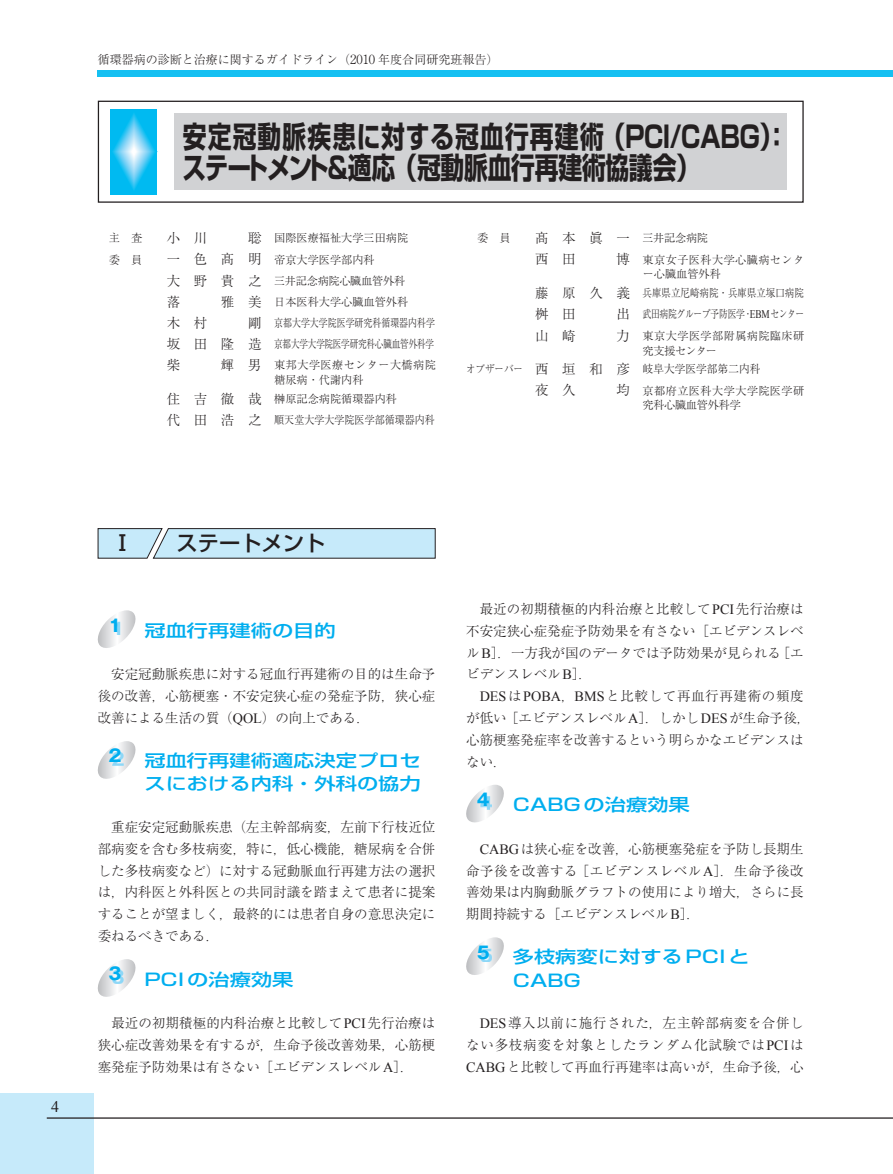
<style>
.page{position:relative;width:893px;height:1174px;background:#fff}
.page>*{position:absolute;margin:0;border:0;box-sizing:border-box;transform-origin:0 0}
.t1{font:700 29.7px/32px "Shin Go Pro";letter-spacing:-.005em;color:#231f20;scale:.8 1}
.t2{font:500 21.3px "Shin Go Pro";color:#231f20}
.t3{font:500 16.95px/23.4px "Shin Go Pro";color:#00aeef;scale:1.25 1}
.t4{font:700 16.95px "Gothic MB101 Pro";color:#00aeef}
.t5{font:15.9px "Times New Roman";color:#231f20}
.t6{font:300 13.5px/21.8px "Ryumin Pro";color:#231f20;text-align:justify}
.t7{font:300 12px "Ryumin Pro";color:#231f20}
.t8{font:300 11.1px/21.1px "Ryumin Pro";color:#231f20}
.t9{font:300 11.1px/14.9px "Ryumin Pro";letter-spacing:.035em;color:#231f20}
.t10{font:300 11.1px/21.1px "Ryumin Pro";color:#231f20;text-align:right;scale:.8 1}
.t11{font:300 11.1px "Ryumin Pro";color:#231f20;scale:.85 1}
.t12{font:300 11.1px/14.9px "Ryumin Pro";letter-spacing:.025em;color:#231f20}
.t13{font:300 11.1px/14.9px "Ryumin Pro";letter-spacing:.03em;color:#231f20}
.t14{font:300 11.1px "Ryumin Pro";letter-spacing:-.035em;color:#231f20;scale:.79 1}
.s1{font-size:12.6px}
.s2{font-size:13.5px}
.s3{font-family:"Times New Roman";font-weight:400;font-size:11.7px}
.s4{font-family:"Times New Roman";font-weight:400;font-size:14.1px}
</style>
<div class="page">
<div style="left:0;top:1093px;width:94px;height:81px;background:#c6eafa"></div>
<div style="left:98px;top:70px;width:795px;height:7px;background:#15c0f2"></div>
<hr style="left:47px;top:1117px;width:846px;height:1px;background:#231f20">
<svg style="left:98px;top:528px;width:338px;height:30px;background:#bedfee"></svg>
<svg style="left:97px;top:610px;width:39px;height:38px"></svg>
<svg style="left:114px;top:621px;width:6px;height:14px"></svg>
<svg style="left:97px;top:741px;width:39px;height:38px"></svg>
<svg style="left:112px;top:752px;width:12px;height:13px"></svg>
<svg style="left:97px;top:959px;width:39px;height:38px"></svg>
<svg style="left:112px;top:970px;width:12px;height:14px"></svg>
<svg style="left:466px;top:785px;width:38px;height:38px"></svg>
<svg style="left:481px;top:796px;width:11px;height:13px"></svg>
<svg style="left:466px;top:937px;width:38px;height:38px"></svg>
<svg style="left:481px;top:948px;width:11px;height:14px"></svg>
<div style="left:98px;top:101px;width:706px;height:102px;border:1px solid #231f20"></div>
<svg style="left:111px;top:109px;width:46px;height:85px;background:#30c4f3"></svg>
<div style="left:174px;top:113px;width:613px;height:77px;background:#d1d2d4"></div>
<p class="t7" style="left:98px;top:51px;width:402px">循環器病の診断と治療に関するガイドライン（<span class="s1">2010</span> 年度合同研究班報告）</p>
<h1 class="t1" style="left:182px;top:117px;width:759px">安定冠動脈疾患に対する冠血行再建術（PCI/CABG）：ステートメント＆適応（冠動脈血行再建術協議会）</h1>
<p class="t8" style="left:109px;top:227px;width:35px">主 査</p>
<p class="t6" style="left:167px;top:226px;width:42px">小 川</p>
<p class="t8" style="left:248px;top:227px;width:162px"><span class="s2">聡</span> 国際医療福祉大学三田病院</p>
<p class="t8" style="left:109px;top:248px;width:35px">委 員</p>
<p class="t8" style="left:167px;top:248px;width:240px"><span class="s2">一 色 髙 明</span> 帝京大学医学部内科<br><span class="s2">大 野 貴 之</span> 三井記念病院心臓血管外科</p>
<p class="t6" style="left:167px;top:290px;width:15px">落</p>
<p class="t8" style="left:221px;top:290px;width:189px"><span class="s2">雅 美</span> 日本医科大学心臓血管外科</p>
<p class="t6" style="left:167px;top:311px;width:42px">木 村</p>
<p class="t10" style="left:167px;top:311px;width:337px"><span class="s2">剛</span> 京都大学大学院医学研究科循環器内科学<br><span class="s2">坂 田 隆 造</span> 京都大学大学院医学研究科心臓血管外科学</p>
<p class="t6" style="left:167px;top:353px;width:15px">柴</p>
<p class="t9" style="left:274px;top:357px;width:163px;text-indent:-53px"><span class="s2">輝 男</span> 東邦大学医療センター大橋病院糖尿病・代謝内科</p>
<p class="t8" style="left:167px;top:387px;width:270px"><span class="s2">住 吉 徹 哉</span> 榊原記念病院循環器内科<br><span class="s2">代 田 浩 之</span> 順天堂大学大学院医学部循環器内科</p>
<p class="t8" style="left:477px;top:227px;width:35px">委 員</p>
<p class="t8" style="left:535px;top:227px;width:174px"><span class="s2">髙 本 眞 一</span> 三井記念病院</p>
<p class="t6" style="left:535px;top:247px;width:42px">西 田</p>
<p class="t9" style="left:643px;top:251px;width:163px;text-indent:-26px"><span class="s2">博</span> 東京女子医科大学心臓病センター心臓血管外科</p>
<p class="t11" style="left:535px;top:284px;width:318px"><span class="s2">藤 原 久 義</span> 兵庫県立尼崎病院・兵庫県立塚口病院</p>
<p class="t6" style="left:535px;top:302px;width:42px">桝 田</p>
<p class="t14" style="left:616px;top:305px;width:239px"><span class="s2">出</span> 武田病院グループ予防医学･<span class="s3">EBM</span>センター</p>
<p class="t6" style="left:535px;top:323px;width:42px">山 崎</p>
<p class="t13" style="left:642px;top:327px;width:163px;text-indent:-26px"><span class="s2">力</span> 東京大学医学部附属病院臨床研究支援センター</p>
<p class="t11" style="left:466px;top:360px;width:348px">オブザーバー <span class="s2">西 垣 和 彦</span> 岐阜大学医学部第二内科</p>
<p class="t6" style="left:535px;top:378px;width:42px">夜 久</p>
<p class="t12" style="left:642px;top:382px;width:163px;text-indent:-26px"><span class="s2">均</span> 京都府立医科大学大学院医学研究科心臓血管外科学</p>
<p class="t5" style="left:51px;top:1097px;width:9px">4</p>
<h2 class="t2" style="left:112px;top:526px;width:23px">Ⅰ</h2>
<h2 class="t2" style="left:177px;top:526px;width:150px">ステートメント</h2>
<p class="t4" style="left:108px;top:611px;width:14px">1</p>
<p class="t3" style="left:144px;top:617px;width:155px">冠血行再建術の目的</p>
<p class="t6" style="left:98px;top:662px;width:339px;text-indent:14px">安定冠動脈疾患に対する冠血行再建術の目的は生命予後の改善，心筋梗塞・不安定狭心症の発症予防，狭心症改善による生活の質（<span class="s4">QOL</span>）の向上である．</p>
<p class="t4" style="left:108px;top:742px;width:14px">2</p>
<p class="t3" style="left:144px;top:746px;width:223px">冠血行再建術適応決定プロセスにおける内科・外科の協力</p>
<p class="t6" style="left:98px;top:815px;width:339px;text-indent:14px">重症安定冠動脈疾患（左主幹部病変，左前下行枝近位部病変を含む多枝病変，特に，低心機能，糖尿病を合併した多枝病変など）に対する冠動脈血行再建方法の選択は，内科医と外科医との共同討議を踏まえて患者に提案することが望ましく，最終的には患者自身の意思決定に委ねるべきである．</p>
<p class="t4" style="left:108px;top:960px;width:14px">3</p>
<p class="t3" style="left:144px;top:965px;width:121px">PCIの治療効果</p>
<p class="t6" style="left:98px;top:1011px;width:339px;text-indent:14px">最近の初期積極的内科治療と比較して<span class="s4">PCI</span>先行治療は狭心症改善効果を有するが，生命予後改善効果，心筋梗塞発症予防効果は有さない［エビデンスレベル<span class="s4">A</span>］．</p>
<p class="t6" style="left:466px;top:597px;width:339px;text-indent:14px">最近の初期積極的内科治療と比較して<span class="s4">PCI</span>先行治療は不安定狭心症発症予防効果を有さない［エビデンスレベル<span class="s4">B</span>］．一方我が国のデータでは予防効果が見られる［エビデンスレベル<span class="s4">B</span>］．</p>
<p class="t6" style="left:466px;top:684px;width:346px;text-align:left;text-indent:14px"><span class="s4">DES</span>は<span class="s4">POBA</span>，<span class="s4">BMS</span>と比較して再血行再建術の頻度が低い［エビデンスレベル<span class="s4">A</span>］．しかし<span class="s4">DES</span>が生命予後，心筋梗塞発症率を改善するという明らかなエビデンスはない．</p>
<p class="t4" style="left:477px;top:785px;width:14px">4</p>
<p class="t3" style="left:513px;top:791px;width:143px">CABGの治療効果</p>
<p class="t6" style="left:466px;top:836px;width:339px;text-indent:14px"><span class="s4">CABG</span>は狭心症を改善，心筋梗塞発症を予防し長期生命予後を改善する［エビデンスレベル<span class="s4">A</span>］．生命予後改善効果は内胸動脈グラフトの使用により増大，さらに長期間持続する［エビデンスレベル<span class="s4">B</span>］．</p>
<p class="t4" style="left:477px;top:938px;width:14px">5</p>
<p class="t3" style="left:513px;top:943px;width:191px">多枝病変に対するPCIと<br>CABG</p>
<p class="t6" style="left:466px;top:1011px;width:339px;text-indent:14px"><span class="s4">DES</span>導入以前に施行された，左主幹部病変を合併しない多枝病変を対象としたランダム化試験では<span class="s4">PCI</span>は<span class="s4">CABG</span>と比較して再血行再建率は高いが，生命予後，心</p>
</div>
